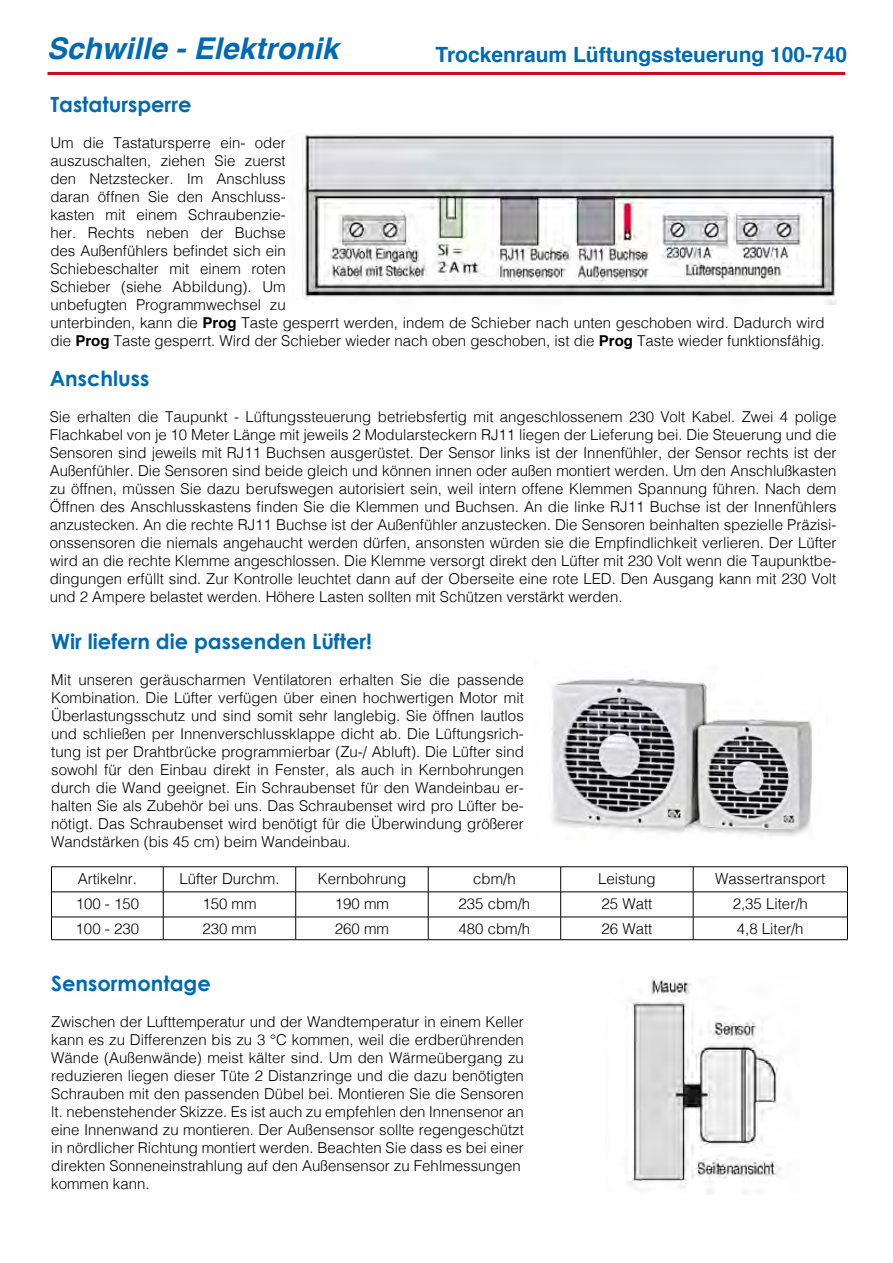
<style>
.page{position:relative;width:893px;height:1263px;background:#fff}
.page>*{position:absolute;margin:0;border:0;box-sizing:border-box;transform-origin:0 0}
.t1{font:italic 700 30px "Helvetica";color:#006ab3}
.t2{font:700 21px "Century Gothic";color:#006ab3}
.t3{font:700 21px "Helvetica";color:#006ab3}
.t4{font:300 15px/18px "Helvetica";color:#000;text-align:justify}
.s1{font-weight:700}
</style>
<div class="page">
<hr style="left:47px;top:72px;width:798px;height:3px;background:#cd071e">
<img style="left:551px;top:677px;width:261px;height:160px">
<hr style="left:51px;top:866px;width:112px;height:1px;background:#000">
<hr style="left:163px;top:866px;width:133px;height:1px;background:#000">
<hr style="left:296px;top:866px;width:132px;height:1px;background:#000">
<hr style="left:428px;top:866px;width:133px;height:1px;background:#000">
<hr style="left:561px;top:866px;width:132px;height:1px;background:#000">
<hr style="left:693px;top:866px;width:155px;height:1px;background:#000">
<hr style="left:51px;top:891px;width:112px;height:1px;background:#000">
<hr style="left:163px;top:891px;width:133px;height:1px;background:#000">
<hr style="left:296px;top:891px;width:132px;height:1px;background:#000">
<hr style="left:428px;top:891px;width:133px;height:1px;background:#000">
<hr style="left:561px;top:891px;width:132px;height:1px;background:#000">
<hr style="left:693px;top:891px;width:155px;height:1px;background:#000">
<hr style="left:51px;top:917px;width:112px;height:1px;background:#000">
<svg style="left:51px;top:867px;width:1px;height:72px"></svg>
<hr style="left:163px;top:917px;width:133px;height:1px;background:#000">
<svg style="left:163px;top:867px;width:1px;height:72px"></svg>
<hr style="left:296px;top:917px;width:132px;height:1px;background:#000">
<svg style="left:295px;top:867px;width:1px;height:72px"></svg>
<hr style="left:428px;top:917px;width:133px;height:1px;background:#000">
<svg style="left:428px;top:867px;width:1px;height:72px"></svg>
<hr style="left:561px;top:917px;width:132px;height:1px;background:#000">
<svg style="left:560px;top:867px;width:1px;height:72px"></svg>
<hr style="left:693px;top:917px;width:155px;height:1px;background:#000">
<svg style="left:693px;top:867px;width:1px;height:72px"></svg>
<svg style="left:847px;top:867px;width:1px;height:72px"></svg>
<hr style="left:51px;top:939px;width:112px;height:1px;background:#000">
<hr style="left:163px;top:939px;width:133px;height:1px;background:#000">
<hr style="left:296px;top:939px;width:132px;height:1px;background:#000">
<hr style="left:428px;top:939px;width:133px;height:1px;background:#000">
<hr style="left:561px;top:939px;width:132px;height:1px;background:#000">
<hr style="left:693px;top:939px;width:155px;height:1px;background:#000">
<img style="left:302px;top:133px;width:534px;height:171px">
<img style="left:628px;top:976px;width:153px;height:218px">
<h1 class="t1" style="left:47px;top:23px;width:293px">Schwille - Elektronik</h1>
<h2 class="t3" style="left:435px;top:38px;width:413px">Trockenraum Lüftungssteuerung 100-740</h2>
<h2 class="t2" style="left:50px;top:91px;width:143px">Tastatursperre</h2>
<p class="t4" style="left:50px;top:132px;width:776px;text-align:left">Um die Tastatursperre ein- oder<br>auszuschalten, ziehen Sie zuerst<br>den Netzstecker. Im Anschluss<br>daran öffnen Sie den Anschluss-<br>kasten mit einem Schraubenzie-<br>her. Rechts neben der Buchse<br>des Außenfühlers befindet sich ein<br>Schiebeschalter mit einem roten<br>Schieber (siehe Abbildung). Um<br>unbefugten Programmwechsel zu<br>unterbinden, kann die <span class="s1">Prog</span> Taste gesperrt werden, indem de Schieber nach unten geschoben wird. Dadurch wird die <span class="s1">Prog</span> Taste gesperrt. Wird der Schieber wieder nach oben geschoben, ist die <span class="s1">Prog</span> Taste wieder funktionsfähig.</p>
<h2 class="t2" style="left:50px;top:365px;width:101px">Anschluss</h2>
<p class="t4" style="left:50px;top:406px;width:788px">Sie erhalten die Taupunkt - Lüftungssteuerung betriebsfertig mit angeschlossenem 230 Volt Kabel. Zwei 4 polige Flachkabel von je 10 Meter Länge mit jeweils 2 Modularsteckern RJ11 liegen der Lieferung bei. Die Steuerung und die Sensoren sind jeweils mit RJ11 Buchsen ausgerüstet. Der Sensor links ist der Innenfühler, der Sensor rechts ist der Außenfühler. Die Sensoren sind beide gleich und können innen oder außen montiert werden. Um den Anschlußkasten zu öffnen, müssen Sie dazu berufswegen autorisiert sein, weil intern offene Klemmen Spannung führen. Nach dem Öffnen des Anschlusskastens finden Sie die Klemmen und Buchsen. An die linke RJ11 Buchse ist der Innenfühlers anzustecken. An die rechte RJ11 Buchse ist der Außenfühler anzustecken. Die Sensoren beinhalten spezielle Präzisi&shy;onssensoren die niemals angehaucht werden dürfen, ansonsten würden sie die Empfindlichkeit verlieren. Der Lüfter wird an die rechte Klemme angeschlossen. Die Klemme versorgt direkt den Lüfter mit 230 Volt wenn die Taupunktbe&shy;dingungen erfüllt sind. Zur Kontrolle leuchtet dann auf der Oberseite eine rote LED. Den Ausgang kann mit 230 Volt und 2 Ampere belastet werden. Höhere Lasten sollten mit Schützen verstärkt werden.</p>
<h2 class="t2" style="left:51px;top:628px;width:322px">Wir liefern die passenden Lüfter!</h2>
<p class="t4" style="left:51px;top:670px;width:474px">Mit unseren geräuscharmen Ventilatoren erhalten Sie die passende Kombination. Die Lüfter verfügen über einen hochwertigen Motor mit Überlastungsschutz und sind somit sehr langlebig. Sie öffnen lautlos und schließen per Innenverschlussklappe dicht ab. Die Lüftungsrich&shy;tung ist per Drahtbrücke programmierbar (Zu-/ Abluft). Die Lüfter sind sowohl für den Einbau direkt in Fenster, als auch in Kernbohrungen durch die Wand geeignet. Ein Schraubenset für den Wandeinbau er&shy;halten Sie als Zubehör bei uns. Das Schraubenset wird pro Lüfter be&shy;nötigt. Das Schraubenset wird benötigt für die Überwindung größerer Wandstärken (bis 45 cm) beim Wandeinbau.</p>
<p class="t4" style="left:78px;top:868px;width:61px">Artikelnr.</p>
<p class="t4" style="left:179px;top:868px;width:102px">Lüfter Durchm.</p>
<p class="t4" style="left:318px;top:868px;width:90px">Kernbohrung</p>
<p class="t4" style="left:473px;top:868px;width:44px">cbm/h</p>
<p class="t4" style="left:598px;top:868px;width:59px">Leistung</p>
<p class="t4" style="left:715px;top:868px;width:112px">Wassertransport</p>
<p class="t4" style="left:76px;top:893px;width:65px">100 - 150</p>
<p class="t4" style="left:202px;top:893px;width:56px">150 mm</p>
<p class="t4" style="left:335px;top:893px;width:56px">190 mm</p>
<p class="t4" style="left:459px;top:893px;width:73px">235 cbm/h</p>
<p class="t4" style="left:601px;top:893px;width:52px">25 Watt</p>
<p class="t4" style="left:733px;top:893px;width:77px">2,35 Liter/h</p>
<p class="t4" style="left:76px;top:918px;width:65px">100 - 230</p>
<p class="t4" style="left:202px;top:918px;width:56px">230 mm</p>
<p class="t4" style="left:335px;top:918px;width:56px">260 mm</p>
<p class="t4" style="left:459px;top:918px;width:73px">480 cbm/h</p>
<p class="t4" style="left:601px;top:918px;width:52px">26 Watt</p>
<p class="t4" style="left:737px;top:918px;width:68px">4,8 Liter/h</p>
<h2 class="t2" style="left:51px;top:970px;width:161px">Sensormontage</h2>
<p class="t4" style="left:51px;top:1011px;width:474px;text-align:left">Zwischen der Lufttemperatur und der Wandtemperatur in einem Keller kann es zu Differenzen bis zu 3 °C kommen, weil die erdberührenden Wände (Außenwände) meist kälter sind. Um den Wärmeübergang zu reduzieren liegen dieser Tüte 2 Distanzringe und die dazu benötigten Schrauben mit den passenden Dübel bei. Montieren Sie die Sensoren lt. nebenstehender Skizze. Es ist auch zu empfehlen den Innensenor an eine Innenwand zu montieren. Der Außensensor sollte regengeschützt in nördlicher Richtung montiert werden. Beachten Sie dass es bei einer direkten Sonneneinstrahlung auf den Außensensor zu Fehlmessungen kommen kann.</p>
</div>
